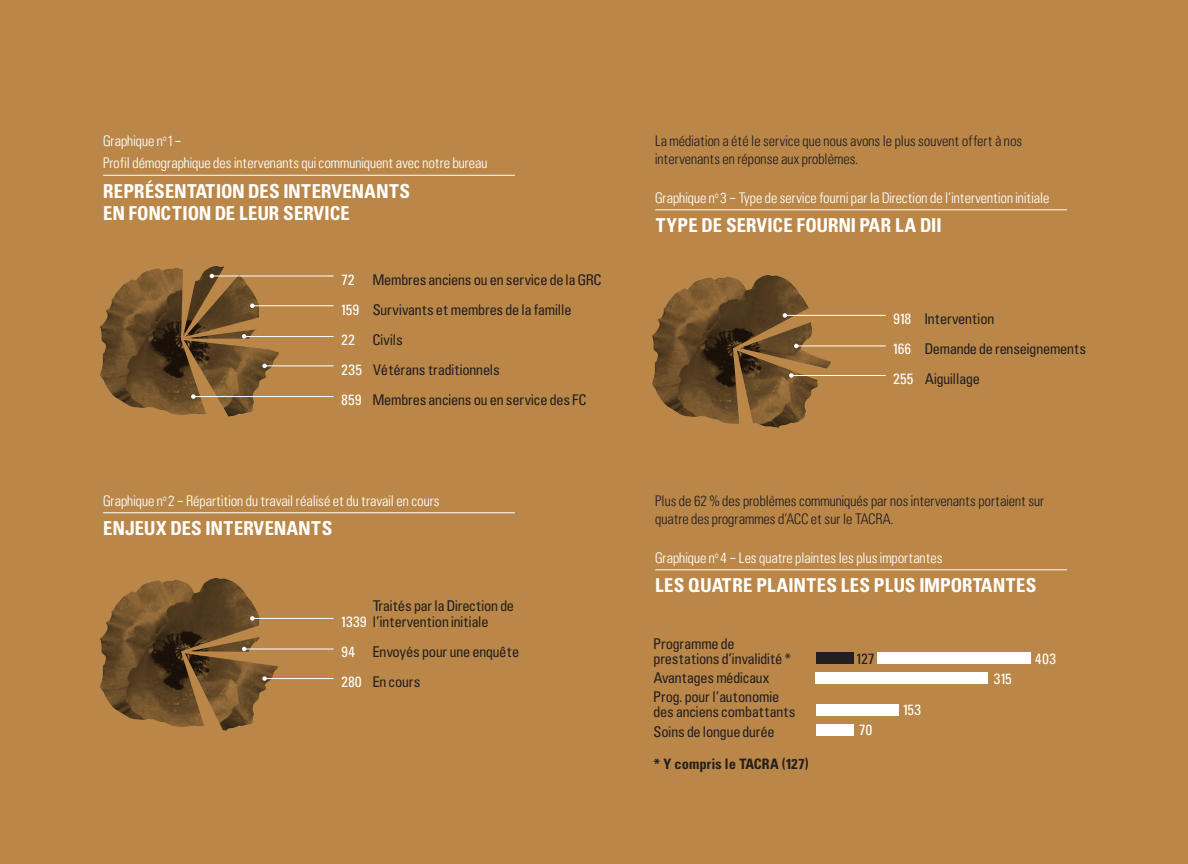
<style>
.page{position:relative;width:1188px;height:864px;background:#bb8748}
.page>*{position:absolute;margin:0;border:0;box-sizing:border-box;transform-origin:0 0}
.t1{font:700 18px/22.5px "Uniform Cond";color:#fff}
.t2{font:13.5px/19.4px "Uniform Cond";color:#231f20}
.t3{font:300 13.5px/22.5px "Uniform Cond";color:#fff}
.t4{font:300 13.5px/18px "Uniform Cond";color:#231f20}
.t5{font:700 13.5px "Uniform Cond";color:#231f20}
.t6{font:13.5px "Uniform Cond";color:#fff}
.s1{color:#fff}
</style>
<div class="page">
<hr style="left:103px;top:175px;width:412px;height:1px;background:#fff">
<img style="left:100px;top:268px;width:84px;height:147px">
<img style="left:184px;top:340px;width:95px;height:77px">
<img style="left:185px;top:337px;width:65px;height:2px">
<img style="left:224px;top:275px;width:36px;height:62px">
<img style="left:183px;top:266px;width:41px;height:71px">
<hr style="left:253px;top:305px;width:81px;height:1px;background:#fff">
<hr style="left:246px;top:336px;width:88px;height:1px;background:#fff">
<hr style="left:194px;top:396px;width:140px;height:1px;background:#fff">
<hr style="left:212px;top:276px;width:122px;height:1px;background:#fff">
<hr style="left:266px;top:366px;width:68px;height:1px;background:#fff">
<hr style="left:103px;top:512px;width:412px;height:1px;background:#fff">
<img style="left:100px;top:578px;width:160px;height:149px">
<img style="left:185px;top:653px;width:93px;height:78px">
<img style="left:189px;top:637px;width:71px;height:15px">
<svg style="left:210px;top:274px;width:4px;height:4px"></svg>
<svg style="left:250px;top:304px;width:5px;height:4px"></svg>
<svg style="left:242px;top:334px;width:4px;height:5px"></svg>
<svg style="left:262px;top:364px;width:5px;height:4px"></svg>
<svg style="left:191px;top:394px;width:5px;height:5px"></svg>
<hr style="left:252px;top:618px;width:82px;height:1px;background:#fff">
<hr style="left:244px;top:649px;width:90px;height:1px;background:#fff">
<hr style="left:265px;top:678px;width:69px;height:1px;background:#fff">
<svg style="left:250px;top:616px;width:5px;height:5px"></svg>
<svg style="left:242px;top:647px;width:4px;height:4px"></svg>
<svg style="left:262px;top:676px;width:5px;height:5px"></svg>
<img style="left:652px;top:275px;width:157px;height:149px">
<img style="left:737px;top:351px;width:81px;height:77px">
<img style="left:740px;top:322px;width:91px;height:47px">
<hr style="left:655px;top:209px;width:412px;height:1px;background:#fff">
<hr style="left:655px;top:569px;width:412px;height:1px;background:#fff">
<div style="left:878px;top:652px;width:153px;height:12px;background:#fff"></div>
<div style="left:816px;top:672px;width:172px;height:12px;background:#fff"></div>
<div style="left:816px;top:704px;width:82px;height:12px;background:#fff"></div>
<div style="left:816px;top:724px;width:38px;height:12px;background:#fff"></div>
<div style="left:816px;top:652px;width:38px;height:12px;background:#231f20"></div>
<hr style="left:786px;top:315px;width:100px;height:1px;background:#fff">
<hr style="left:796px;top:346px;width:90px;height:1px;background:#fff">
<hr style="left:791px;top:375px;width:95px;height:1px;background:#fff">
<svg style="left:783px;top:313px;width:4px;height:5px"></svg>
<svg style="left:794px;top:344px;width:4px;height:4px"></svg>
<svg style="left:789px;top:373px;width:5px;height:5px"></svg>
<p class="t3" style="left:103px;top:129px;width:386px">Graphique n<sup>o</sup> 1 –<br>Profil démographique des intervenants qui communiquent avec notre bureau</p>
<h1 class="t1" style="left:103px;top:180px;width:309px">REPRÉSENTATION DES INTERVENANTS<br>EN FONCTION DE LEUR SERVICE</h1>
<p class="t6" style="left:341px;top:271px;width:15px">72</p>
<p class="t2" style="left:373px;top:270px;width:230px">Membres anciens ou en service de la GRC</p>
<p class="t2" style="left:341px;top:300px;width:232px"><span class="s1">159</span> Survivants et membres de la famille</p>
<p class="t6" style="left:341px;top:331px;width:15px">22</p>
<p class="t2" style="left:373px;top:330px;width:31px">Civils</p>
<p class="t2" style="left:341px;top:360px;width:160px"><span class="s1">235</span> Vétérans traditionnels</p>
<p class="t2" style="left:341px;top:390px;width:247px"><span class="s1">859</span> Membres anciens ou en service des FC</p>
<p class="t3" style="left:103px;top:489px;width:338px">Graphique n<sup>o</sup> 2 – Répartition du travail réalisé et du travail en cours</p>
<h1 class="t1" style="left:103px;top:518px;width:231px">ENJEUX DES INTERVENANTS</h1>
<p class="t2" style="left:341px;top:597px;width:174px;line-height:16.5px;text-indent:37px">raités par la Direction de<br><span class="s1">1339</span> l’intervention initiale</p>
<p class="t6" style="left:341px;top:643px;width:16px">94</p>
<p class="t2" style="left:373px;top:642px;width:148px">Envoyés pour une enquête</p>
<p class="t2" style="left:341px;top:672px;width:81px"><span class="s1">280</span> En cours</p>
<p class="t2" style="left:341px;top:595px;width:21px">T</p>
<p class="t4" style="left:655px;top:132px;width:369px">La médiation a été le service que nous avons le plus souvent offert à nos intervenants en réponse aux problèmes.</p>
<p class="t3" style="left:655px;top:186px;width:396px">Graphique n<sup>o</sup> 3 – Type de service fourni par la Direction de l’intervention initiale</p>
<h1 class="t1" style="left:655px;top:215px;width:273px">TYPE DE SERVICE FOURNI PAR LA DII</h1>
<p class="t2" style="left:893px;top:309px;width:102px"><span class="s1">918</span> Intervention</p>
<p class="t2" style="left:893px;top:339px;width:194px"><span class="s1">166</span> Demande de renseignements</p>
<p class="t2" style="left:893px;top:369px;width:88px"><span class="s1">255</span> Aiguillage</p>
<p class="t4" style="left:655px;top:492px;width:391px">Plus de 62 % des problèmes communiqués par nos intervenants portaient sur quatre des programmes d’ACC et sur le TACRA.</p>
<p class="t3" style="left:655px;top:546px;width:289px">Graphique n<sup>o</sup> 4 – Les quatre plaintes les plus importantes</p>
<h1 class="t1" style="left:655px;top:575px;width:383px">LES QUATRE PLAINTES LES PLUS IMPORTANTES</h1>
<p class="t2" style="left:654px;top:636px;width:139px;line-height:15px">Programme de prestations d’invalidité *</p>
<p class="t2" style="left:654px;top:668px;width:127px">Avantages médicaux<br>Prog. pour l’autonomie</p>
<p class="t2" style="left:654px;top:702px;width:143px">des anciens combattants<br>Soins de longue durée</p>
<p class="t5" style="left:654px;top:755px;width:94px">* Y COMPRIS LE TACRA</p>
<p class="t5" style="left:782px;top:755px;width:29px">(127)</p>
<p class="t2" style="left:857px;top:649px;width:20px">127</p>
<p class="t6" style="left:1035px;top:649px;width:23px">403</p>
<p class="t6" style="left:994px;top:670px;width:20px">315</p>
<p class="t6" style="left:903px;top:700px;width:20px">153</p>
<p class="t6" style="left:859px;top:721px;width:15px">70</p>
</div>
